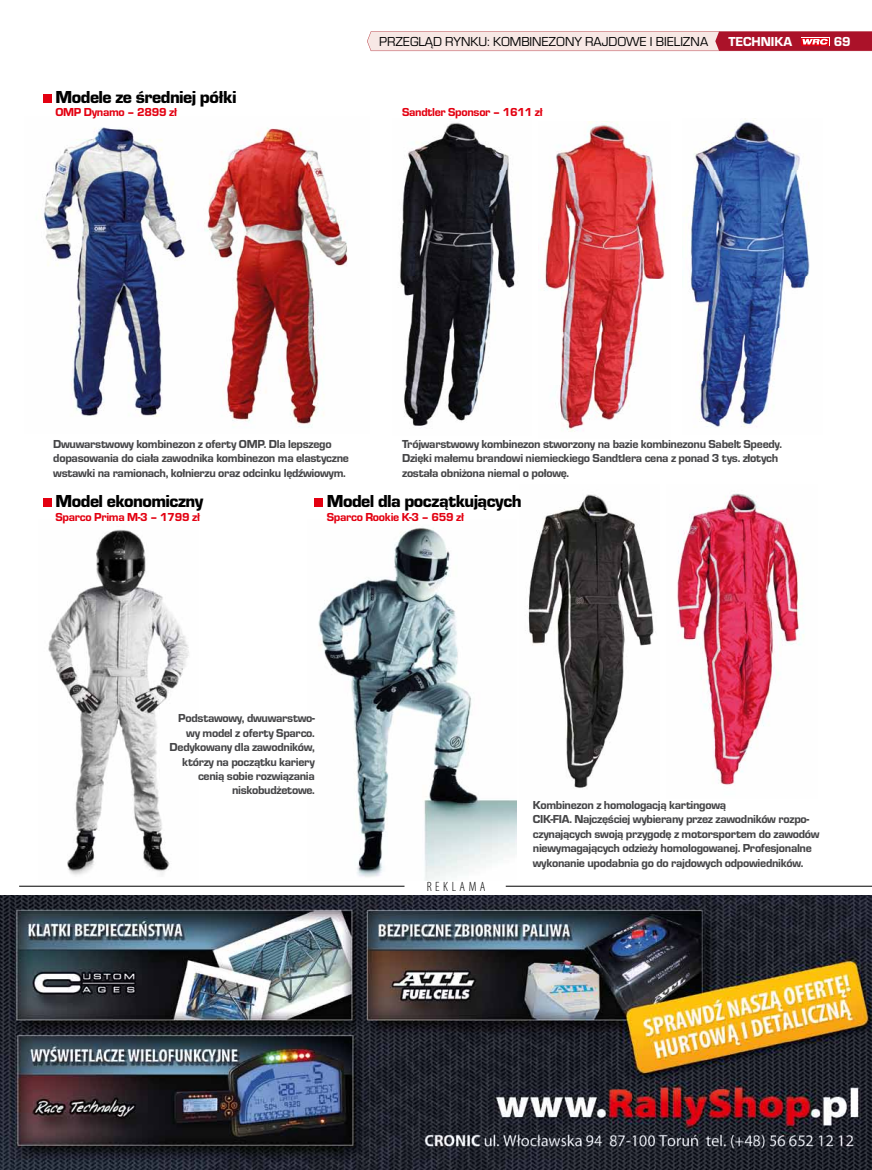
<style>
.page{position:relative;width:872px;height:1170px;background:#fff}
.page>*{position:absolute;margin:0;border:0;box-sizing:border-box;transform-origin:0 0}
.t1{font:900 18px "Eurostile";letter-spacing:-.03em;color:#000}
.t2{font:13.5px "Eurostile";letter-spacing:-.005em;color:#000}
.t3{font:13.5px "Eurostile Hea";letter-spacing:-.005em;color:#fff}
.t4{font:300 condensed 13.5px "Myriad Pro";letter-spacing:.26em;color:#000}
.t5{font:12px/14.4px "Eurostile Hea";letter-spacing:-.025em;color:#464648}
.t6{font:12px "Eurostile Hea";letter-spacing:-.025em;color:#e30011}
</style>
<div class="page">
<img style="left:318px;top:528px;width:198px;height:352px">
<img style="left:43px;top:127px;width:142px;height:290px">
<img style="left:48px;top:529px;width:141px;height:346px">
<img style="left:528px;top:494px;width:126px;height:294px">
<img style="left:205px;top:127px;width:143px;height:301px">
<img style="left:677px;top:493px;width:127px;height:292px">
<img style="left:545px;top:121px;width:120px;height:311px">
<img style="left:690px;top:118px;width:120px;height:309px">
<div style="left:44px;top:94px;width:8px;height:9px;background:#e30011"></div>
<div style="left:44px;top:498px;width:8px;height:9px;background:#e30011"></div>
<div style="left:315px;top:498px;width:8px;height:9px;background:#e30011"></div>
<svg style="left:367px;top:31px;width:505px;height:20px;background:#e0a5aa"></svg>
<img style="left:0;top:895px;width:872px;height:274px">
<hr style="left:506px;top:885px;width:366px;height:1px;background:#000">
<hr style="left:19px;top:885px;width:385px;height:1px;background:#000">
<img style="left:400px;top:122px;width:115px;height:304px">
<h1 class="t1" style="left:55px;top:87px;width:183px">Modele ze średniej półki</h1>
<p class="t6" style="left:55px;top:105px;width:123px">OMP Dynamo – 2899 zł</p>
<p class="t2" style="left:379px;top:34px;width:330px">PRZEGLĄD RYNKU: KOMBINEZONY RAJDOWE I BIELIZNA</p>
<p class="t3" style="left:728px;top:34px;width:65px">TECHNIKA</p>
<p class="t3" style="left:833px;top:34px;width:19px">69</p>
<p class="t6" style="left:402px;top:105px;width:142px">Sandtler Sponsor – 1611 zł</p>
<p class="t5" style="left:53px;top:436px;width:297px">Dwuwarstwowy kombinezon z oferty OMP. Dla lepszego dopasowania do ciała zawodnika kombinezon ma elastyczne wstawki na ramionach, kołnierzu oraz odcinku lędźwiowym.</p>
<p class="t5" style="left:402px;top:436px;width:381px">Trójwarstwowy kombinezon stworzony na bazie kombinezonu Sabelt Speedy.<br>Dzięki małemu brandowi niemieckiego Sandtlera cena z ponad 3 tys. złotych została obniżona niemal o połowę.</p>
<h1 class="t1" style="left:55px;top:491px;width:149px">Model ekonomiczny</h1>
<p class="t6" style="left:55px;top:510px;width:146px">Sparco Prima M-3 – 1799 zł</p>
<h1 class="t1" style="left:327px;top:491px;width:196px">Model dla początkujących</h1>
<p class="t6" style="left:327px;top:510px;width:139px">Sparco Rookie K-3 – 659 zł</p>
<p class="t5" style="left:170px;top:711px;width:147px;text-align:right">Podstawowy, dwuwarstwo&shy;wy model z oferty Sparco.<br>Dedykowany dla zawodników, którzy na początku kariery cenią sobie rozwiązania niskobudżetowe.</p>
<p class="t4" style="left:427px;top:879px;width:60px">REKLAMA</p>
<p class="t5" style="left:533px;top:797px;width:288px">Kombinezon z homologacją kartingową<br>CIK-FIA. Najczęściej wybierany przez zawodników rozpo&shy;czynających swoją przygodę z motorsportem do zawodów niewymagających odzieży homologowanej. Profesjonalne wykonanie upodabnia go do rajdowych odpowiedników.</p>
</div>
